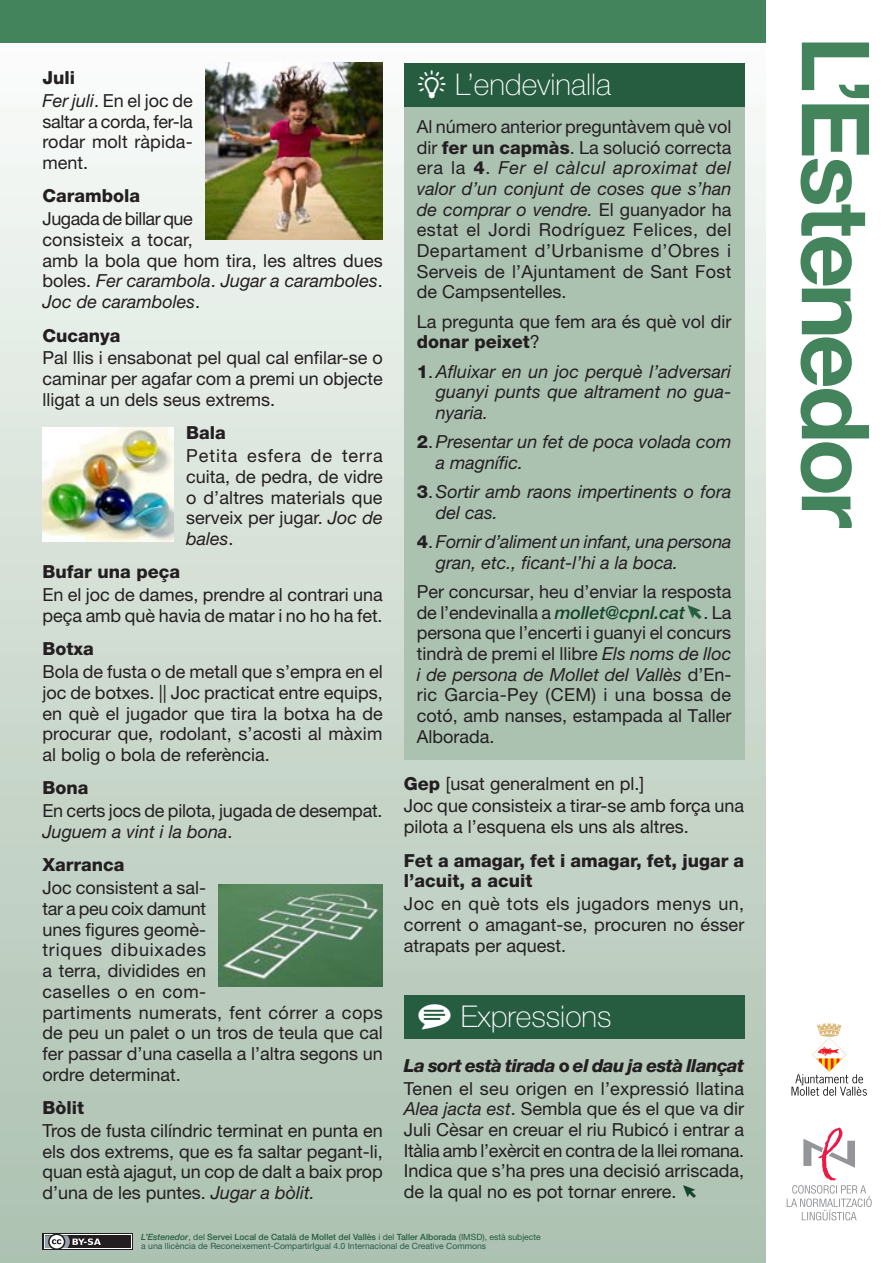
<style>
.page{position:relative;width:893px;height:1263px;background:#fff}
.page>*{position:absolute;margin:0;border:0;box-sizing:border-box;transform-origin:0 0}
.t1{font:100 30px "Helvetica Neue LT Std";color:#fff}
.t2{font:18px/20.7px "Helvetica Neue LT Std";color:#231f20;text-align:justify}
.t3{font:italic 18px/20.7px "Helvetica Neue LT Std";color:#231f20}
.t4{font:800 18px/20.7px "Helvetica Neue LT Std";color:#231f20}
.t5{font:8.7px/8.7px "Helvetica Neue LT Std";color:#265d41}
.s1{font-weight:800}
.s2{font-style:italic}
.s3{font-family:"Estenedor";font-weight:400}
.s4{font-weight:800;font-style:normal}
.s5{font-style:normal}
.s6{font-weight:500;font-style:italic;color:#14432b}
.s7{font-family:"Estenedor";color:#265d41}
.s8{font-weight:800;font-style:italic}
.s9{font-family:"Icones Rafa";font-size:16.5px;color:#14432b}
.s10{font-weight:500;font-style:italic}
.s11{font-weight:500}
</style>
<div class="page">
<div style="left:0;top:9px;width:765px;height:1254px;background:linear-gradient(to bottom,#fafcfa,#aac0af)"></div>
<div style="left:0;top:0;width:765px;height:43px;background:#43845d"></div>
<svg style="left:791px;top:1023px;width:76px;height:73px"></svg>
<svg style="left:787px;top:1127px;width:85px;height:93px"></svg>
<div style="left:43px;top:1233px;width:90px;height:17px;background:#fff"></div>
<svg style="left:44px;top:1235px;width:87px;height:13px"></svg>
<div style="left:45px;top:1235px;width:85px;height:13px;background:#231f20"></div>
<svg style="left:45px;top:1233px;width:56px;height:17px"></svg>
<svg style="left:800px;top:43px;width:69px;height:485px"></svg>
<div style="left:404px;top:107px;width:340px;height:652px;background:#acc2b1"></div>
<div style="left:404px;top:64px;width:340px;height:43px;background:#265d41"></div>
<div style="left:404px;top:995px;width:340px;height:43px;background:#265d41"></div>
<img style="left:206px;top:63px;width:177px;height:177px">
<img style="left:43px;top:427px;width:130px;height:114px">
<img style="left:219px;top:884px;width:164px;height:103px">
<p class="t2" style="left:43px;top:66px;width:152px;line-height:22.8px"><span class="s1">Juli<br></span><span class="s2">Fer juli</span>. En el joc de</p>
<p class="t2" style="left:43px;top:111px;width:152px">saltar a corda, fer-la rodar molt ràpida&shy;ment.</p>
<p class="t4" style="left:43px;top:186px;width:99px">Carambola</p>
<p class="t2" style="left:43px;top:208px;width:342px;text-align:left">Jugada de billar que<br>consisteix a tocar,<br>amb la bola que hom tira, les altres dues boles. <span class="s2">Fer carambola</span>. <span class="s2">Jugar a caramboles</span>.<br><span class="s2">Joc de caramboles</span>.</p>
<p class="t4" style="left:43px;top:325px;width:80px">Cucanya</p>
<p class="t2" style="left:43px;top:347px;width:342px">Pal llis i ensabonat pel qual cal enfilar-se o caminar per agafar com a premi un objecte lligat a un dels seus extrems.</p>
<p class="t4" style="left:186px;top:422px;width:41px">Bala</p>
<p class="t2" style="left:186px;top:445px;width:198px">Petita esfera de terra cuita, de pedra, de vidre o d’altres materials que serveix per jugar. <span class="s2">Joc de bales</span>.</p>
<p class="t4" style="left:43px;top:562px;width:139px">Bufar una peça</p>
<p class="t2" style="left:43px;top:584px;width:342px">En el joc de dames, prendre al contrari una peça amb què havia de matar i no ho ha fet.</p>
<p class="t4" style="left:43px;top:638px;width:53px">Botxa</p>
<p class="t2" style="left:43px;top:661px;width:342px">Bola de fusta o de metall que s’empra en el joc de botxes. || Joc practicat entre equips, en què el jugador que tira la botxa ha de procurar que, rodolant, s’acosti al màxim al bolig o bola de referència.</p>
<p class="t4" style="left:43px;top:778px;width:48px">Bona</p>
<p class="t2" style="left:43px;top:800px;width:342px">En certs jocs de pilota, jugada de desempat.<br><span class="s2">Juguem a vint i la bona</span>.</p>
<p class="t4" style="left:43px;top:855px;width:84px">Xarranca</p>
<p class="t2" style="left:43px;top:877px;width:342px;text-align:left">Joc consistent a sal-<br>tar a peu coix damunt<br>unes figures geomè-<br>triques dibuixades<br>a terra, dividides en<br>caselles o en com-<br>partiments numerats, fent córrer a cops de peu un palet o un tros de teula que cal fer passar d’una casella a l’altra segons un ordre determinat.</p>
<p class="t4" style="left:43px;top:1097px;width:43px">Bòlit</p>
<p class="t2" style="left:43px;top:1120px;width:342px">Tros de fusta cilíndric terminat en punta en els dos extrems, que es fa saltar pegant-li, quan està ajagut, un cop de dalt a baix prop d’una de les puntes. <span class="s2">Jugar a bòlit.</span></p>
<h1 class="t1" style="left:417px;top:67px;width:196px"><span class="s3">d</span> L’endevinalla</h1>
<p class="t2" style="left:417px;top:116px;width:316px">Al número anterior preguntàvem què vol dir <span class="s1">fer un capmàs</span>. La solució correcta era la <span class="s1">4</span>. <span class="s2">Fer el càlcul aproximat del valor d’un conjunt de coses que s’han de comprar o vendre.</span> El guanyador ha estat el Jordi Rodríguez Felices, del Departament d’Urbanisme d’Obres i Serveis de l’Ajuntament de Sant Fost de Campsentelles.</p>
<p class="t2" style="left:417px;top:311px;width:316px">La pregunta que fem ara és què vol dir <span class="s1">donar peixet</span>?</p>
<p class="t3" style="left:436px;top:360px;width:297px;text-align:justify;text-indent:-19px"><span class="s4">1</span><span class="s5">.</span>Afluixar en un joc perquè l’adversari guanyi punts que altrament no gua&shy;nyaria.</p>
<p class="t3" style="left:436px;top:431px;width:297px;text-indent:-19px"><span class="s4">2</span><span class="s5">.</span>Presentar un fet de poca volada com a magnífic.</p>
<p class="t3" style="left:436px;top:481px;width:297px;text-indent:-19px"><span class="s4">3</span><span class="s5">.</span>Sortir amb raons impertinents o fora del cas.</p>
<p class="t3" style="left:436px;top:531px;width:297px;text-indent:-19px"><span class="s4">4</span><span class="s5">.</span> Fornir d’aliment un infant, una persona gran, etc., ficant-l’hi a la boca.</p>
<p class="t2" style="left:417px;top:581px;width:316px">Per concursar, heu d’enviar la resposta de l’endevinalla a <span class="s6">mollet@cpnl.cat</span><span class="s7">a</span>. La persona que l’encerti i guanyi el concurs tindrà de premi el llibre <span class="s2">Els noms de lloc i de persona de Mollet del Vallès</span> d’En&shy;ric Garcia-Pey (CEM) i una bossa de cotó, amb nanses, estampada al Taller Alborada.</p>
<p class="t2" style="left:404px;top:772px;width:342px;line-height:22.8px"><span class="s1">Gep</span> [usat generalment en pl.]<br>Joc que consisteix a tirar-se amb força una</p>
<p class="t2" style="left:404px;top:816px;width:286px">pilota a l’esquena els uns als altres.</p>
<p class="t4" style="left:404px;top:850px;width:342px">Fet a amagar, fet i amagar, fet, jugar a l’acuit, a acuit</p>
<p class="t2" style="left:404px;top:893px;width:342px">Joc en què tots els jugadors menys un, corrent o amagant-se, procuren no ésser atrapats per aquest.</p>
<h1 class="t1" style="left:417px;top:999px;width:196px"><span class="s3">D</span> Expressions</h1>
<p class="t2" style="left:404px;top:1054px;width:342px;line-height:22.8px"><span class="s8">La sort està tirada</span> <span class="s1">o</span> <span class="s8">el dau ja està llançat<br></span>Tenen el seu origen en l’expressió llatina</p>
<p class="t2" style="left:404px;top:1098px;width:342px"><span class="s2">Alea jacta est</span>. Sembla que és el que va dir Juli Cèsar en creuar el riu Rubicó i entrar a Itàlia amb l’exèrcit en contra de la llei romana.<br>Indica que s’ha pres una decisió arriscada, de la qual no es pot tornar enrere. <span class="s9">a</span></p>
<p class="t5" style="left:141px;top:1233px;width:401px"><span class="s10">L’Estenedor</span>, del <span class="s11">Servei Local de Català de Mollet del Vallès</span> i del <span class="s11">Taller Alborada</span> (IMSD), està subjecte a una llicència de Reconeixement-CompartirIgual 4.0 Internacional de Creative Commons</p>
</div>
